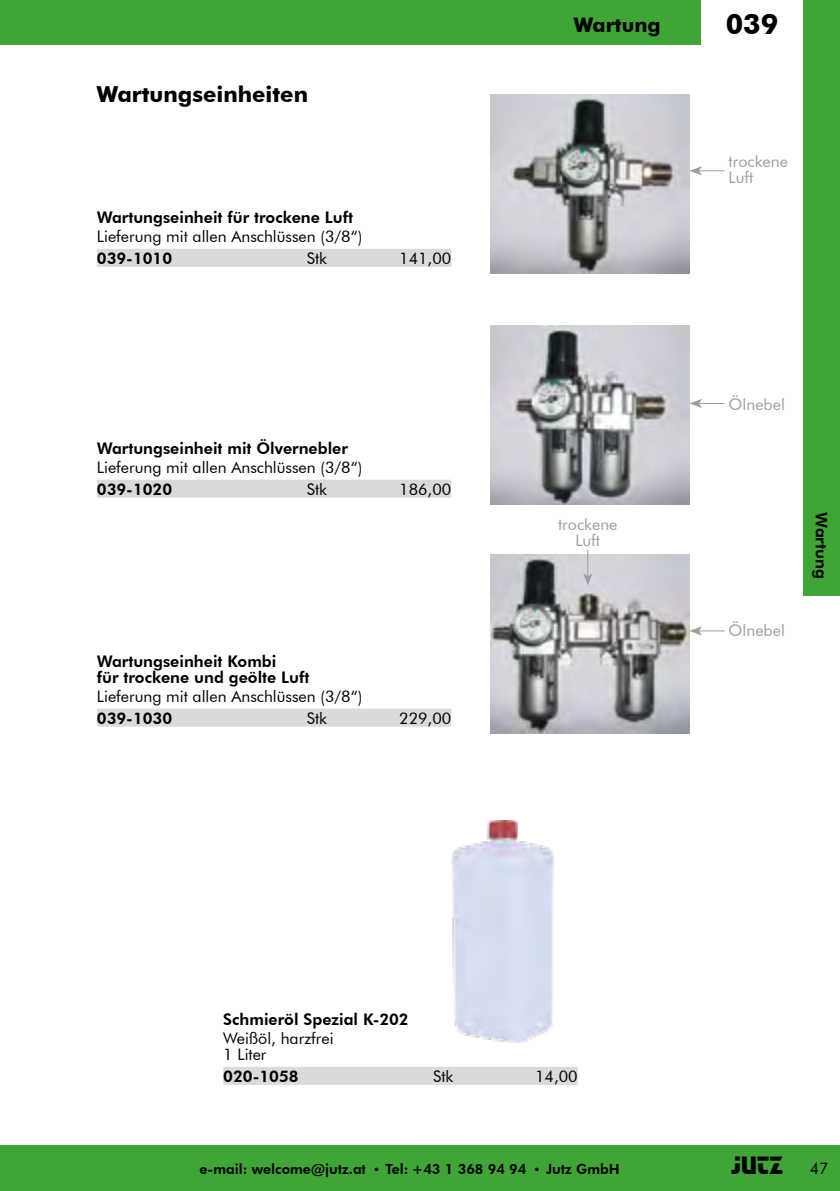
<style>
.page{position:relative;width:840px;height:1191px;background:#fff}
.page>*{position:absolute;margin:0;border:0;box-sizing:border-box;transform-origin:0 0}
.RZ-_Kopf_ProdGr_Zahl{font:700 28px "Futura BT";color:#000}
.RZ-_-_-FUSSZEILE_Tex{font:26px "Stop D";color:#000}
.o_o_-_-_TITEL_GROSS{font:700 22px "Futura BT";color:#000}
.t1{font:700 20px "Futura BT";color:#000}
.o_o_-_-_-_-_L-_ZWI-T{font:800 16px/16px "Futura BT";color:#000}
.L_-_Txt_L-bündi{font:16px "Futura BT";color:#000}
.Text_mit_Tab_S_44{font:16px "Futura BT";color:#000}
.Text_mit_Tab_S_44-2{font:800 16px "Futura BT";color:#000}
.L_-_Txt_L-bündi-2{font:16px "Futura BT";color:#9d9d9c}
.M_-_Txt_Mitte-b{font:16px "Futura BT";color:#9d9d9c}
.Balken_R{font:800 16px "Futura BT";color:#000}
.RZ-_-_-FUSSZEILE_Tex-2{font:16px "Futura BT";color:#000}
.RZ-_-_-FUSSZEILE_Tex-3{font:800 14px "Futura BT";color:#000}
.s1{font-weight:400;font-size:12px}
</style>
<div class="page">
<div style="left:782px;top:1145px;width:57px;height:46px;background:#3fa535"></div>
<div style="left:0;top:1145px;width:783px;height:46px;background:#3fa535"></div>
<div style="left:97px;top:249px;width:354px;height:18px;background:#dadada"></div>
<div style="left:97px;top:480px;width:354px;height:18px;background:#dadada"></div>
<div style="left:97px;top:708px;width:354px;height:18px;background:#dadada"></div>
<svg style="left:689px;top:166px;width:35px;height:9px"></svg>
<img style="left:490px;top:95px;width:199px;height:178px">
<svg style="left:689px;top:399px;width:35px;height:9px"></svg>
<img style="left:490px;top:326px;width:199px;height:178px">
<svg style="left:689px;top:626px;width:35px;height:9px"></svg>
<img style="left:490px;top:555px;width:199px;height:178px">
<svg style="left:583px;top:550px;width:9px;height:36px"></svg>
<img style="left:451px;top:820px;width:102px;height:222px">
<div style="left:223px;top:1066px;width:354px;height:18px;background:#dadada"></div>
<div style="left:803px;top:0;width:36px;height:595px;background:#3fa535"></div>
<div style="left:0;top:0;width:700px;height:45px;background:#3fa535"></div>
<p class="o_o_-_-_TITEL_GROSS" style="left:97px;top:81px;width:213px">Wartungseinheiten</p>
<p class="o_o_-_-_-_-_L-_ZWI-T" style="left:97px;top:209px;width:257px">Wartungseinheit für trockene Luft</p>
<p class="L_-_Txt_L-bündi" style="left:97px;top:226px;width:267px">Lieferung mit allen Anschlüssen (3/8“)</p>
<p class="Text_mit_Tab_S_44-2" style="left:97px;top:248px;width:77px">039-1010</p>
<p class="Text_mit_Tab_S_44" style="left:306px;top:248px;width:22px">Stk</p>
<p class="Text_mit_Tab_S_44" style="left:399px;top:248px;width:53px">141,00</p>
<p class="o_o_-_-_-_-_L-_ZWI-T" style="left:97px;top:440px;width:252px">Wartungseinheit mit Ölvernebler</p>
<p class="L_-_Txt_L-bündi" style="left:97px;top:457px;width:267px">Lieferung mit allen Anschlüssen (3/8“)</p>
<p class="Text_mit_Tab_S_44-2" style="left:97px;top:479px;width:77px">039-1020</p>
<p class="Text_mit_Tab_S_44" style="left:306px;top:479px;width:22px">Stk</p>
<p class="Text_mit_Tab_S_44" style="left:399px;top:479px;width:53px">186,00</p>
<p class="o_o_-_-_-_-_L-_ZWI-T" style="left:97px;top:653px;width:214px">Wartungseinheit Kombi<br>für trockene und geölte Luft</p>
<p class="L_-_Txt_L-bündi" style="left:97px;top:686px;width:267px">Lieferung mit allen Anschlüssen (3/8“)</p>
<p class="Text_mit_Tab_S_44-2" style="left:97px;top:708px;width:77px">039-1030</p>
<p class="Text_mit_Tab_S_44" style="left:306px;top:708px;width:22px">Stk</p>
<p class="Text_mit_Tab_S_44" style="left:399px;top:708px;width:53px">229,00</p>
<p class="t1" style="left:645px;top:12px;width:17px">D</p>
<p class="RZ-_Kopf_ProdGr_Zahl" style="left:725px;top:7px;width:54px">039</p>
<p class="t1" style="left:573px;top:12px;width:88px">Wartung</p>
<p class="L_-_Txt_L-bündi-2" style="left:728px;top:152px;width:61px">trockene</p>
<p class="L_-_Txt_L-bündi-2" style="left:728px;top:168px;width:26px">Luft</p>
<p class="M_-_Txt_Mitte-b" style="left:557px;top:515px;width:61px">trockene</p>
<p class="M_-_Txt_Mitte-b" style="left:575px;top:531px;width:26px">Luft</p>
<p class="L_-_Txt_L-bündi-2" style="left:728px;top:394px;width:58px">Ölnebel</p>
<p class="L_-_Txt_L-bündi-2" style="left:728px;top:621px;width:58px">Ölnebel</p>
<p class="Balken_R" style="left:830px;top:512px;width:68px;rotate:90deg">Wartung</p>
<p class="o_o_-_-_-_-_L-_ZWI-T" style="left:223px;top:1011px;width:187px">Schmieröl Spezial K-202</p>
<p class="L_-_Txt_L-bündi" style="left:223px;top:1028px;width:112px">Weißöl, harzfrei</p>
<p class="L_-_Txt_L-bündi" style="left:223px;top:1044px;width:45px">1 Liter</p>
<p class="Text_mit_Tab_S_44-2" style="left:223px;top:1066px;width:77px">020-1058</p>
<p class="Text_mit_Tab_S_44" style="left:433px;top:1066px;width:22px">Stk</p>
<p class="Text_mit_Tab_S_44" style="left:535px;top:1066px;width:44px">14,00</p>
<p class="RZ-_-_-FUSSZEILE_Tex-3" style="left:199px;top:1160px;width:421px">e-mail: welcome@jutz.at <span class="s1">•</span> Tel: +43 1 368 94 94 <span class="s1">•</span> Jutz GmbH</p>
<p class="RZ-_-_-FUSSZEILE_Tex" style="left:731px;top:1150px;width:53px">JUTZ</p>
<p class="RZ-_-_-FUSSZEILE_Tex-2" style="left:809px;top:1158px;width:20px">47</p>
</div>
